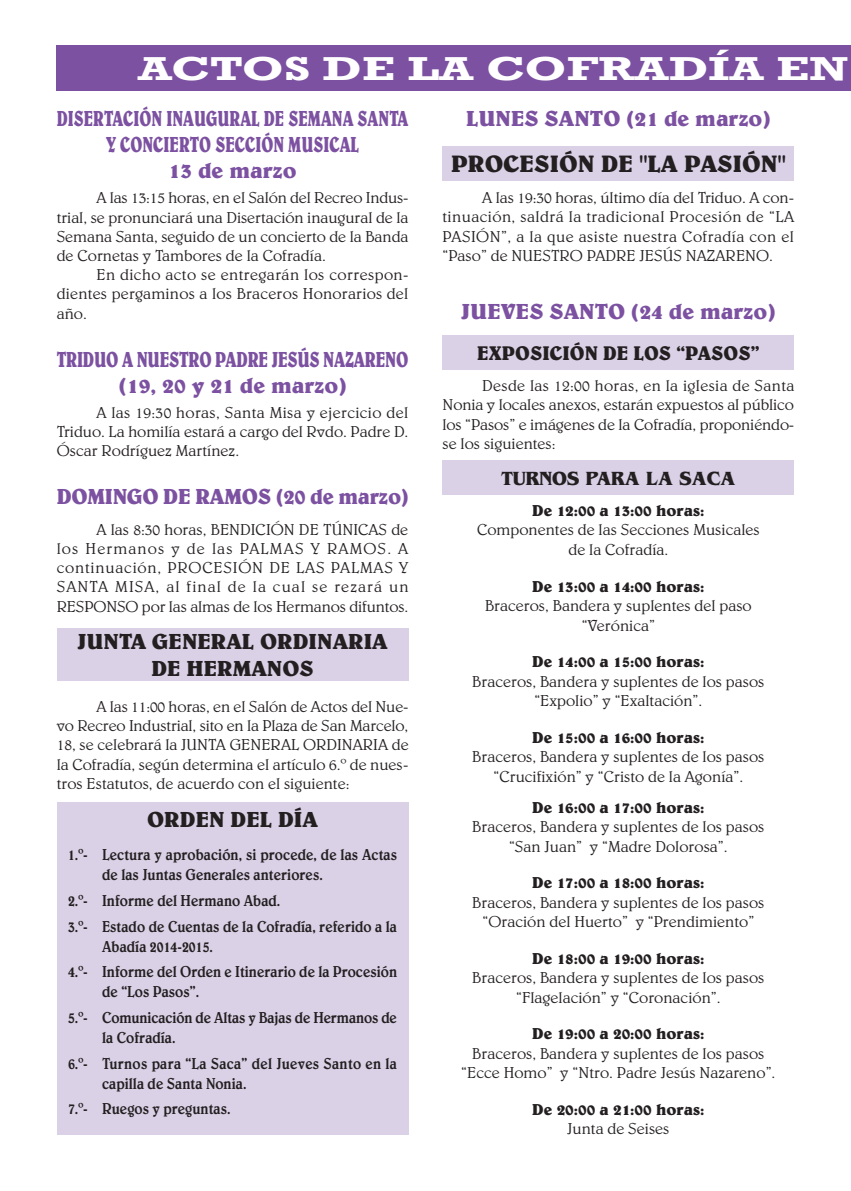
<style>
.page{position:relative;width:851px;height:1191px;background:#fff}
.page>*{position:absolute;margin:0;border:0;box-sizing:border-box;transform-origin:0 0}
.t1{font:700 34px "Rockwell";color:#fff;scale:1.45 1}
.t2{font:700 24px "Belwe";color:#231f20}
.t3{font:700 22px/26.4px "Belwe";color:#7c51a1;text-align:center;scale:.7 1}
.t4{font:700 22px/26.4px "Belwe";color:#7c51a1;text-align:center;scale:.72 1}
.t5{font:700 22px "Belwe";color:#7c51a1}
.t6{font:700 22px/26.4px "Belwe";color:#231f20;text-align:center}
.t7{font:700 22px "Belwe";color:#7c51a1;scale:.95 1}
.t8{font:700 20px "Belwe";color:#231f20;scale:.95 1}
.t9{font:700 20px "Benguiat";color:#231f20;scale:.95 1}
.t10{font:300 16px/19.2px "Belwe";color:#231f20;text-align:center}
.t11{font:500 16px/25.6px "Belwe";color:#231f20;scale:.86 1}
.t12{font:700 16px "Belwe";color:#231f20}
</style>
<div class="page">
<div style="left:57px;top:802px;width:351px;height:332px;background:#dad1e7"></div>
<div style="left:57px;top:45px;width:793px;height:46px;background:#7c51a1"></div>
<div style="left:442px;top:461px;width:352px;height:34px;background:#dad1e7"></div>
<div style="left:442px;top:146px;width:352px;height:34px;background:#dad1e7"></div>
<div style="left:442px;top:335px;width:352px;height:34px;background:#dad1e7"></div>
<div style="left:57px;top:628px;width:351px;height:52px;background:#dad1e7"></div>
<h1 class="t1" style="left:138px;top:48px;width:491px">ACTOS DE LA COFRADÍA EN</h1>
<h3 class="t5" style="left:466px;top:105px;width:306px">LUNES SANTO (21 de marzo)</h3>
<h2 class="t2" style="left:451px;top:149px;width:336px">PROCESIÓN DE "LA PASIÓN"</h2>
<p class="t10" style="left:442px;top:187px;width:353px;text-align:justify;text-indent:40px">A las 19:30 horas, último día del Triduo. A con&shy;tinuación, saldrá la tradicional Procesión de “LA PASIÓN”, a la que asiste nuestra Cofradía con el “Paso” de NUESTRO PADRE JESÚS NAZARENO.</p>
<h3 class="t3" style="left:57px;top:105px;width:504px">DISERTACIÓN INAUGURAL DE SEMANA SANTA<br>Y CONCIERTO SECCIÓN MUSICAL<br>13 de marzo</h3>
<p class="t10" style="left:57px;top:188px;width:353px;text-align:justify;text-indent:40px">A las 13:15 horas, en el Salón del Recreo Indus&shy;trial, se pronunciará una Disertación inaugural de la Semana Santa, seguido de un concierto de la Banda de Cornetas y Tambores de la Cofradía.</p>
<p class="t10" style="left:57px;top:265px;width:353px;text-align:justify;text-indent:40px">En dicho acto se entregarán los correspon&shy;dientes pergaminos a los Braceros Honorarios del año.</p>
<h3 class="t4" style="left:57px;top:346px;width:490px">TRIDUO A NUESTRO PADRE JESÚS NAZARENO (19, 20 y 21 de marzo)</h3>
<p class="t10" style="left:57px;top:403px;width:353px;text-align:justify;text-indent:40px">A las 19:30 horas, Santa Misa y ejercicio del Triduo. La homilía estará a cargo del Rvdo. Padre D.<br>Óscar Rodríguez Martínez.</p>
<h3 class="t7" style="left:57px;top:483px;width:372px">DOMINGO DE RAMOS (20 de marzo)</h3>
<p class="t10" style="left:57px;top:520px;width:353px;text-align:justify;text-indent:40px">A las 8:30 horas, BENDICIÓN DE TÚNICAS de los Hermanos y de las PALMAS Y RAMOS. A continuación, PROCESIÓN DE LAS PALMAS Y SANTA MISA, al final de la cual se rezará un RESPONSO por las almas de los Hermanos difuntos.</p>
<h3 class="t6" style="left:77px;top:628px;width:312px">JUNTA GENERAL ORDINARIA<br>DE HERMANOS</h3>
<p class="t10" style="left:57px;top:697px;width:353px;text-align:justify;text-indent:40px">A las 11:00 horas, en el Salón de Actos del Nue&shy;vo Recreo Industrial, sito en la Plaza de San Marcelo, 18, se celebrará la JUNTA GENERAL ORDINARIA de la Cofradía, según determina el artículo 6.º de nues&shy;tros Estatutos, de acuerdo con el siguiente:</p>
<h3 class="t6" style="left:147px;top:806px;width:172px">ORDEN DEL DÍA</h3>
<h3 class="t5" style="left:461px;top:298px;width:316px">JUEVES SANTO (24 de marzo)</h3>
<p class="t8" style="left:477px;top:341px;width:298px">EXPOSICIÓN DE LOS “PASOS”</p>
<p class="t10" style="left:442px;top:376px;width:353px;text-align:justify;text-indent:40px">Desde las 12:00 horas, en la iglesia de Santa Nonia y locales anexos, estarán expuestos al público los “Pasos” e imágenes de la Cofradía, proponiéndo&shy;se los siguientes:</p>
<p class="t9" style="left:501px;top:467px;width:247px">TURNOS PARA LA SACA</p>
<p class="t12" style="left:532px;top:501px;width:174px">De 12:00 a 13:00 horas:</p>
<p class="t10" style="left:477px;top:520px;width:284px">Componentes de las Secciones Musicales de la Cofradía.</p>
<p class="t12" style="left:532px;top:576px;width:174px">De 13:00 a 14:00 horas:</p>
<p class="t10" style="left:485px;top:596px;width:268px">Braceros, Bandera y suplentes del paso “Verónica”</p>
<p class="t12" style="left:532px;top:652px;width:174px">De 14:00 a 15:00 horas:</p>
<p class="t10" style="left:472px;top:671px;width:294px">Braceros, Bandera y suplentes de los pasos “Expolio” y “Exaltación”.</p>
<p class="t12" style="left:532px;top:727px;width:174px">De 15:00 a 16:00 horas:</p>
<p class="t10" style="left:472px;top:747px;width:294px">Braceros, Bandera y suplentes de los pasos “Crucifixión” y “Cristo de la Agonía”.</p>
<p class="t12" style="left:532px;top:797px;width:174px">De 16:00 a 17:00 horas:</p>
<p class="t10" style="left:472px;top:817px;width:294px">Braceros, Bandera y suplentes de los pasos “San Juan” y “Madre Dolorosa”.</p>
<p class="t12" style="left:532px;top:873px;width:174px">De 17:00 a 18:00 horas:</p>
<p class="t10" style="left:472px;top:892px;width:294px">Braceros, Bandera y suplentes de los pasos “Oración del Huerto” y “Prendimiento”</p>
<p class="t12" style="left:532px;top:948px;width:174px">De 18:00 a 19:00 horas:</p>
<p class="t10" style="left:472px;top:968px;width:294px">Braceros, Bandera y suplentes de los pasos “Flagelación” y “Coronación”.</p>
<p class="t12" style="left:532px;top:1024px;width:174px">De 19:00 a 20:00 horas:</p>
<p class="t10" style="left:461px;top:1043px;width:315px">Braceros, Bandera y suplentes de los pasos “Ecce Homo” y “Ntro. Padre Jesús Nazareno”.</p>
<p class="t12" style="left:532px;top:1099px;width:174px">De 20:00 a 21:00 horas:</p>
<p class="t10" style="left:567px;top:1119px;width:104px">Junta de Seises</p>
<p class="t11" style="left:102px;top:845px;width:344px;line-height:20px;text-indent:-34px">1.º- Lectura y aprobación, si procede, de las Actas de las Juntas Generales anteriores.</p>
<p class="t11" style="left:68px;top:887px;width:384px">2.º- Informe del Hermano Abad.<br>3.º- Estado de Cuentas de la Cofradía, referido a la</p>
<p class="t11" style="left:68px;top:933px;width:384px;text-indent:34px">Abadía 2014-2015.<br>4.º- Informe del Orden e Itinerario de la Procesión</p>
<p class="t11" style="left:68px;top:979px;width:384px;text-indent:34px">de “Los Pasos”.<br>5.º- Comunicación de Altas y Bajas de Hermanos de</p>
<p class="t11" style="left:68px;top:1024px;width:384px;text-indent:34px">la Cofradía.<br>6.º- Turnos para “La Saca” del Jueves Santo en la</p>
<p class="t11" style="left:68px;top:1070px;width:209px;text-indent:34px">capilla de Santa Nonia.<br>7.º- Ruegos y preguntas.</p>
</div>
